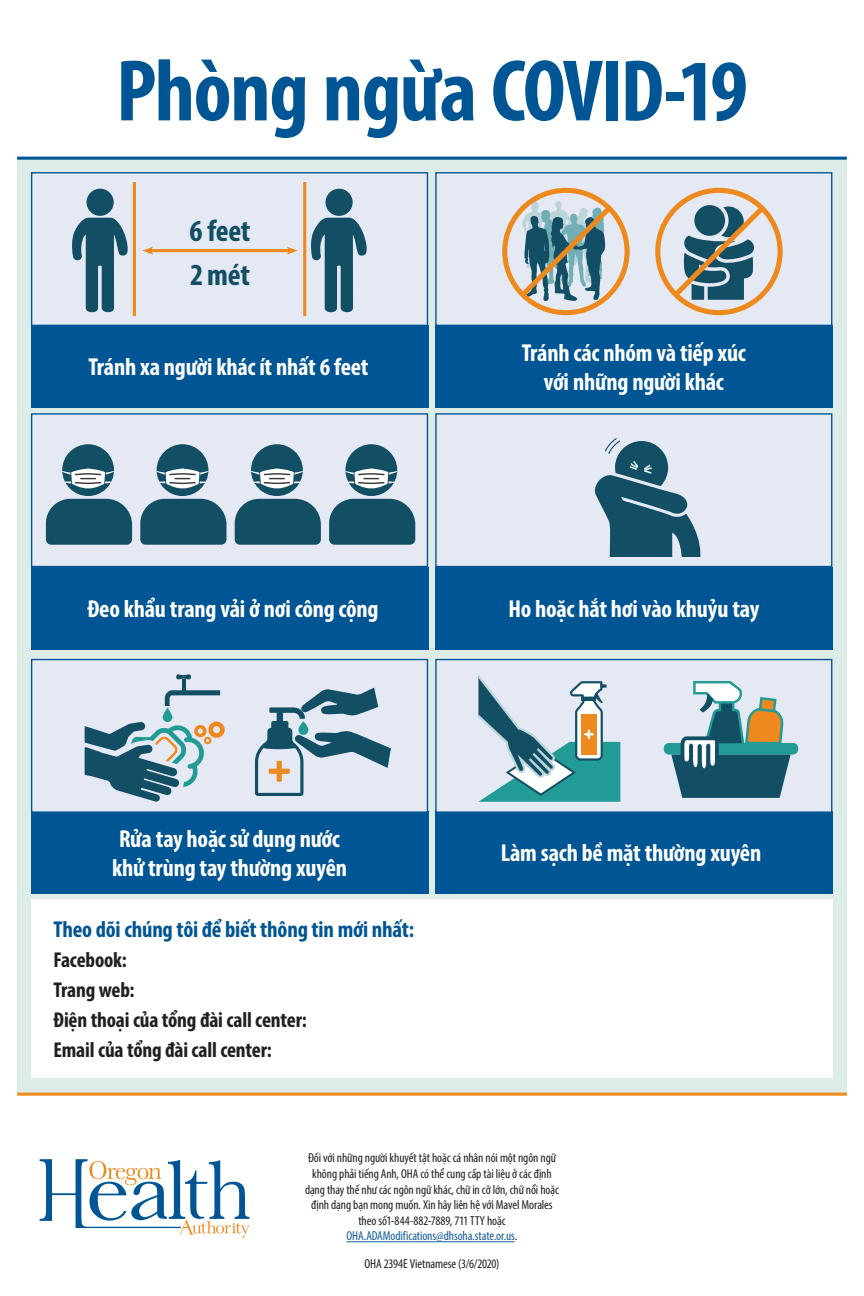
<style>
.page{position:relative;width:864px;height:1296px;background:#fff}
.page>*{position:absolute;margin:0;border:0;box-sizing:border-box;transform-origin:0 0}
.t1{font:700 condensed 88.25px "Myriad Pro";letter-spacing:-.015em;color:#005594}
.t2{font:700 condensed 30.75px/44px "Myriad Pro";letter-spacing:-.01em;color:#124f65}
.t3{font:700 condensed 24.6px/29.5px "Myriad Pro";letter-spacing:-.01em;color:#fff}
.t4{font:700 condensed 23.05px "Myriad Pro";letter-spacing:-.01em;color:#005594}
.t5{font:700 condensed 21.5px/30px "Myriad Pro";letter-spacing:-.01em;color:#231f20}
.t6{font:condensed 13px/15.6px "Myriad Pro";letter-spacing:-.01em;color:#231f20;text-align:center}
.s1{color:#175d9e}
</style>
<div class="page">
<div style="left:17px;top:159px;width:830px;height:934px;background:#ddece6"></div>
<svg style="left:40px;top:1159px;width:210px;height:79px"></svg>
<hr style="left:347px;top:1241px;width:168px;height:1px;background:#175d9e">
<div style="left:31px;top:325px;width:397px;height:83px;background:#005594"></div>
<div style="left:31px;top:172px;width:397px;height:154px;background:#e4e9f3;border:1px solid #005594"></div>
<div style="left:435px;top:325px;width:397px;height:83px;background:#005594"></div>
<div style="left:435px;top:172px;width:397px;height:154px;background:#e4e9f3;border:1px solid #005594"></div>
<div style="left:31px;top:567px;width:397px;height:83px;background:#005594"></div>
<div style="left:31px;top:413px;width:397px;height:154px;background:#e4e9f3;border:1px solid #005594"></div>
<div style="left:31px;top:811px;width:397px;height:83px;background:#005594"></div>
<div style="left:31px;top:659px;width:397px;height:154px;background:#e4e9f3;border:1px solid #005594"></div>
<div style="left:435px;top:567px;width:397px;height:83px;background:#005594"></div>
<div style="left:435px;top:413px;width:397px;height:154px;background:#e4e9f3;border:1px solid #005594"></div>
<div style="left:435px;top:811px;width:397px;height:83px;background:#005594"></div>
<div style="left:435px;top:659px;width:397px;height:154px;background:#e4e9f3;border:1px solid #005594"></div>
<svg style="left:594px;top:438px;width:107px;height:118px"></svg>
<svg style="left:163px;top:708px;width:9px;height:14px"></svg>
<hr style="left:182px;top:679px;width:4px;height:13px;background:#124f65">
<svg style="left:176px;top:674px;width:15px;height:6px"></svg>
<svg style="left:165px;top:690px;width:55px;height:16px"></svg>
<svg style="left:85px;top:722px;width:140px;height:80px"></svg>
<svg style="left:664px;top:681px;width:134px;height:117px"></svg>
<svg style="left:478px;top:675px;width:142px;height:127px"></svg>
<svg style="left:255px;top:688px;width:136px;height:108px"></svg>
<div style="left:62px;top:444px;width:52px;height:52px;background:#124f65;border-radius:50%"></div>
<svg style="left:62px;top:468px;width:52px;height:20px"></svg>
<svg style="left:46px;top:499px;width:86px;height:46px;background:#215a6f"></svg>
<div style="left:157px;top:444px;width:51px;height:52px;background:#124f65;border-radius:50%"></div>
<svg style="left:157px;top:468px;width:51px;height:20px"></svg>
<svg style="left:140px;top:499px;width:87px;height:46px;background:#235c71"></svg>
<div style="left:251px;top:444px;width:52px;height:52px;background:#124f65;border-radius:50%"></div>
<svg style="left:251px;top:468px;width:52px;height:20px"></svg>
<svg style="left:235px;top:499px;width:86px;height:46px;background:#215a6f"></svg>
<div style="left:345px;top:444px;width:52px;height:52px;background:#124f65;border-radius:50%"></div>
<svg style="left:345px;top:468px;width:52px;height:20px"></svg>
<svg style="left:329px;top:499px;width:86px;height:46px;background:#215a6f"></svg>
<hr style="left:149px;top:249px;width:142px;height:3px;background:#ed891d">
<svg style="left:142px;top:247px;width:11px;height:8px"></svg>
<svg style="left:286px;top:247px;width:12px;height:8px"></svg>
<svg style="left:311px;top:218px;width:56px;height:95px"></svg>
<div style="left:325px;top:189px;width:28px;height:27px;background:#124f65;border-radius:50%"></div>
<svg style="left:72px;top:218px;width:56px;height:95px"></svg>
<div style="left:87px;top:189px;width:27px;height:27px;background:#124f65;border-radius:50%"></div>
<hr style="left:133px;top:182px;width:3px;height:134px;background:#ed891d">
<hr style="left:303px;top:182px;width:3px;height:134px;background:#ed891d">
<div style="left:655px;top:188px;width:128px;height:127px;border:5px solid #ed891d;border-radius:50%"></div>
<svg style="left:668px;top:201px;width:101px;height:101px"></svg>
<div style="left:502px;top:188px;width:128px;height:127px;border:5px solid #ed891d;border-radius:50%"></div>
<svg style="left:515px;top:200px;width:101px;height:102px"></svg>
<div style="left:31px;top:899px;width:801px;height:179px;background:#fff"></div>
<hr style="left:17px;top:157px;width:830px;height:3px;background:#005594">
<hr style="left:17px;top:1093px;width:830px;height:3px;background:#ed891d">
<h1 class="t1" style="left:116px;top:36px;width:633px">Phòng ngừa COVID-19</h1>
<h2 class="t2" style="left:190px;top:209px;width:62px">6 feet<br>2mét</h2>
<h3 class="t3" style="left:89px;top:352px;width:282px">Tránh xa người khác ít nhất 6 feet</h3>
<h3 class="t3" style="left:87px;top:594px;width:293px">Đeo khẩu trang vải ở nơi công cộng</h3>
<h3 class="t3" style="left:112px;top:823px;width:236px">Rửa tay hoặc sử dụng nước khử trùng tay thường xuyên</h3>
<h3 class="t4" style="left:54px;top:915px;width:362px">Theo dõi chúng tôi để biết thông tin mới nhất:</h3>
<h3 class="t5" style="left:54px;top:944px;width:255px">Facebook:<br>Trang web:<br>Điện thoại của tổng đài call center:<br>Email của tổng đài call center:</h3>
<h3 class="t3" style="left:522px;top:337px;width:226px;text-align:center">Tránh các nhóm và tiếp xúc với những người khác</h3>
<h3 class="t3" style="left:508px;top:594px;width:252px">Ho hoặc hắt hơi vào khuỷu tay</h3>
<h3 class="t3" style="left:501px;top:838px;width:262px">Làm sạch bề mặt thường xuyên</h3>
<p class="t6" style="left:305px;top:1150px;width:255px">Đối với những người khuyết tật hoặc cá nhân nói một ngôn ngữ không phải tiếng Anh, OHA có thể cung cấp tài liệu ở các định dạng thay thế như các ngôn ngữ khác, chữ in cỡ lớn, chữ nổi hoặc định dạng bạn mong muốn. Xin hãy liên hệ với Mavel Morales theo số1-844-882-7889, 711 TTY hoặc <span class="s1">OHA.ADAModifications@dhsoha.state.or.us</span>.</p>
<p class="t6" style="left:364px;top:1256px;width:137px">OHA 2394E Vietnamese (3/6/2020)</p>
</div>
